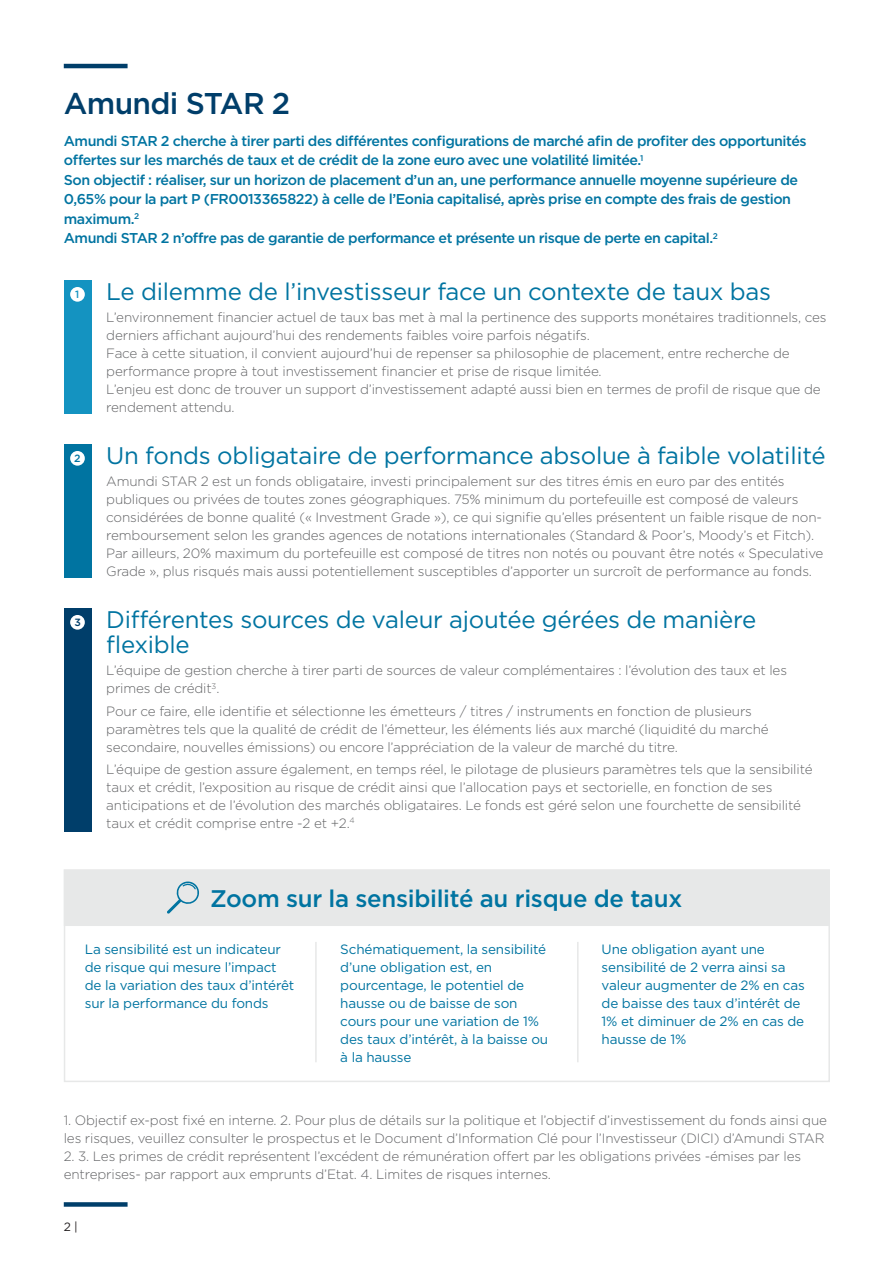
<style>
.page{position:relative;width:893px;height:1263px;background:#fff}
.page>*{position:absolute;margin:0;border:0;box-sizing:border-box;transform-origin:0 0}
.t1{font:500 30px "Gotham";letter-spacing:-.02em;color:#003e6a}
.t2{font:24px/25.5px "Gotham";letter-spacing:-.01em;color:#0074a1}
.t3{font:500 24px "Gotham";letter-spacing:-.01em;color:#0074a1}
.t4{font:500 14.25px/19.5px "Gotham";letter-spacing:-.03em;color:#0074a1}
.t5{font:300 13.5px/18px "Gotham";letter-spacing:-.01em;color:#636466}
.t6{font:13.5px/18px "Gotham";letter-spacing:-.01em;color:#0074a1}
.t7{font:12px "Gotham";color:#231f20}
.t8{font:500 10.5px "Gotham";color:#0074a1}
.t9{font:500 10.5px "Gotham";color:#003e6a}
</style>
<div class="page">
<hr style="left:64px;top:64px;width:64px;height:4px;background:#003e6a">
<div style="left:64px;top:1202px;width:64px;height:5px;background:#003e6a"></div>
<div style="left:64px;top:280px;width:27px;height:134px;background:#1493c1"></div>
<div style="left:64px;top:444px;width:27px;height:134px;background:#0074a1"></div>
<div style="left:64px;top:608px;width:27px;height:224px;background:#003e6a"></div>
<div style="left:70px;top:287px;width:15px;height:15px;background:#fff;border-radius:50%"></div>
<div style="left:70px;top:451px;width:15px;height:15px;background:#fff;border-radius:50%"></div>
<div style="left:70px;top:615px;width:15px;height:15px;background:#fff;border-radius:50%"></div>
<div style="left:64px;top:869px;width:766px;height:57px;background:#e7e8e8"></div>
<svg style="left:167px;top:881px;width:32px;height:33px"></svg>
<div style="left:64px;top:869px;width:766px;height:213px;border:2px solid #e7e8e8"></div>
<hr style="left:315px;top:942px;width:2px;height:120px;background:#e7e8e8">
<hr style="left:577px;top:942px;width:2px;height:120px;background:#e7e8e8">
<h1 class="t1" style="left:64px;top:83px;width:228px">Amundi STAR 2</h1>
<p class="t4" style="left:64px;top:131px;width:744px">Amundi STAR 2 cherche à tirer parti des différentes configurations de marché afin de profiter des opportunités offertes sur les marchés de taux et de crédit de la zone euro avec une volatilité limitée.<sup>1<br></sup>Son objectif : réaliser, sur un horizon de placement d’un an, une performance annuelle moyenne supérieure de 0,65% pour la part P (FR0013365822) à celle de l’Eonia capitalisé, après prise en compte des frais de gestion maximum.<sup>2<br></sup>Amundi STAR 2 n’offre pas de garantie de performance et présente un risque de perte en capital.<sup>2</sup></p>
<h2 class="t2" style="left:106px;top:278px;width:666px">Le dilemme de l’investisseur face un contexte de taux bas</h2>
<p class="t5" style="left:106px;top:308px;width:722px">L’environnement financier actuel de taux bas met à mal la pertinence des supports monétaires traditionnels, ces derniers affichant aujourd’hui des rendements faibles voire parfois négatifs.<br>Face à cette situation, il convient aujourd’hui de repenser sa philosophie de placement, entre recherche de performance propre à tout investissement financier et prise de risque limitée.<br>L’enjeu est donc de trouver un support d’investissement adapté aussi bien en termes de profil de risque que de rendement attendu.</p>
<h2 class="t2" style="left:106px;top:442px;width:721px">Un fonds obligataire de performance absolue à faible volatilité</h2>
<p class="t5" style="left:106px;top:472px;width:719px">Amundi STAR 2 est un fonds obligataire, investi principalement sur des titres émis en euro par des entités publiques ou privées de toutes zones géographiques. 75% minimum du portefeuille est composé de valeurs considérées de bonne qualité (« Investment Grade »), ce qui signifie qu’elles présentent un faible risque de non&shy;remboursement selon les grandes agences de notations internationales (Standard &amp; Poor’s, Moody’s et Fitch).<br>Par ailleurs, 20% maximum du portefeuille est composé de titres non notés ou pouvant être notés « Speculative Grade », plus risqués mais aussi potentiellement susceptibles d’apporter un surcroît de performance au fonds.</p>
<h2 class="t2" style="left:106px;top:606px;width:651px">Différentes sources de valeur ajoutée gérées de manière flexible</h2>
<p class="t5" style="left:106px;top:661px;width:682px">L’équipe de gestion cherche à tirer parti de sources de valeur complémentaires : l’évolution des taux et les primes de crédit<sup>3</sup>.</p>
<p class="t5" style="left:106px;top:701px;width:664px">Pour ce faire, elle identifie et sélectionne les émetteurs / titres / instruments en fonction de plusieurs paramètres tels que la qualité de crédit de l’émetteur, les éléments liés aux marché (liquidité du marché secondaire, nouvelles émissions) ou encore l’appréciation de la valeur de marché du titre.</p>
<p class="t5" style="left:106px;top:760px;width:708px">L’équipe de gestion assure également, en temps réel, le pilotage de plusieurs paramètres tels que la sensibilité taux et crédit, l’exposition au risque de crédit ainsi que l’allocation pays et sectorielle, en fonction de ses anticipations et de l’évolution des marchés obligataires. Le fonds est géré selon une fourchette de sensibilité taux et crédit comprise entre -2 et +2.<sup>4</sup></p>
<p class="t8" style="left:74px;top:451px;width:8px">2</p>
<p class="t9" style="left:74px;top:615px;width:8px">3</p>
<h2 class="t3" style="left:210px;top:882px;width:474px">Zoom sur la sensibilité au risque de taux</h2>
<p class="t6" style="left:85px;top:940px;width:211px">La sensibilité est un indicateur de risque qui mesure l’impact de la variation des taux d’intérêt sur la performance du fonds</p>
<p class="t6" style="left:340px;top:940px;width:209px">Schématiquement, la sensibilité d’une obligation est, en pourcentage, le potentiel de hausse ou de baisse de son cours pour une variation de 1% des taux d’intérêt, à la baisse ou à la hausse</p>
<p class="t6" style="left:602px;top:940px;width:205px">Une obligation ayant une sensibilité de 2 verra ainsi sa valeur augmenter de 2% en cas de baisse des taux d’intérêt de<br>1% et diminuer de 2% en cas de hausse de 1%</p>
<p class="t5" style="left:64px;top:1111px;width:765px">1. Objectif ex-post fixé en interne. 2. Pour plus de détails sur la politique et l’objectif d’investissement du fonds ainsi que les risques, veuillez consulter le prospectus et le Document d’Information Clé pour l’Investisseur (DICI) d’Amundi STAR</p>
<p class="t5" style="left:64px;top:1147px;width:739px">2. 3. Les primes de crédit représentent l’excédent de rémunération offert par les obligations privées -émises par les entreprises- par rapport aux emprunts d’Etat. 4. Limites de risques internes.</p>
<p class="t7" style="left:64px;top:1219px;width:15px">2 |</p>
</div>
